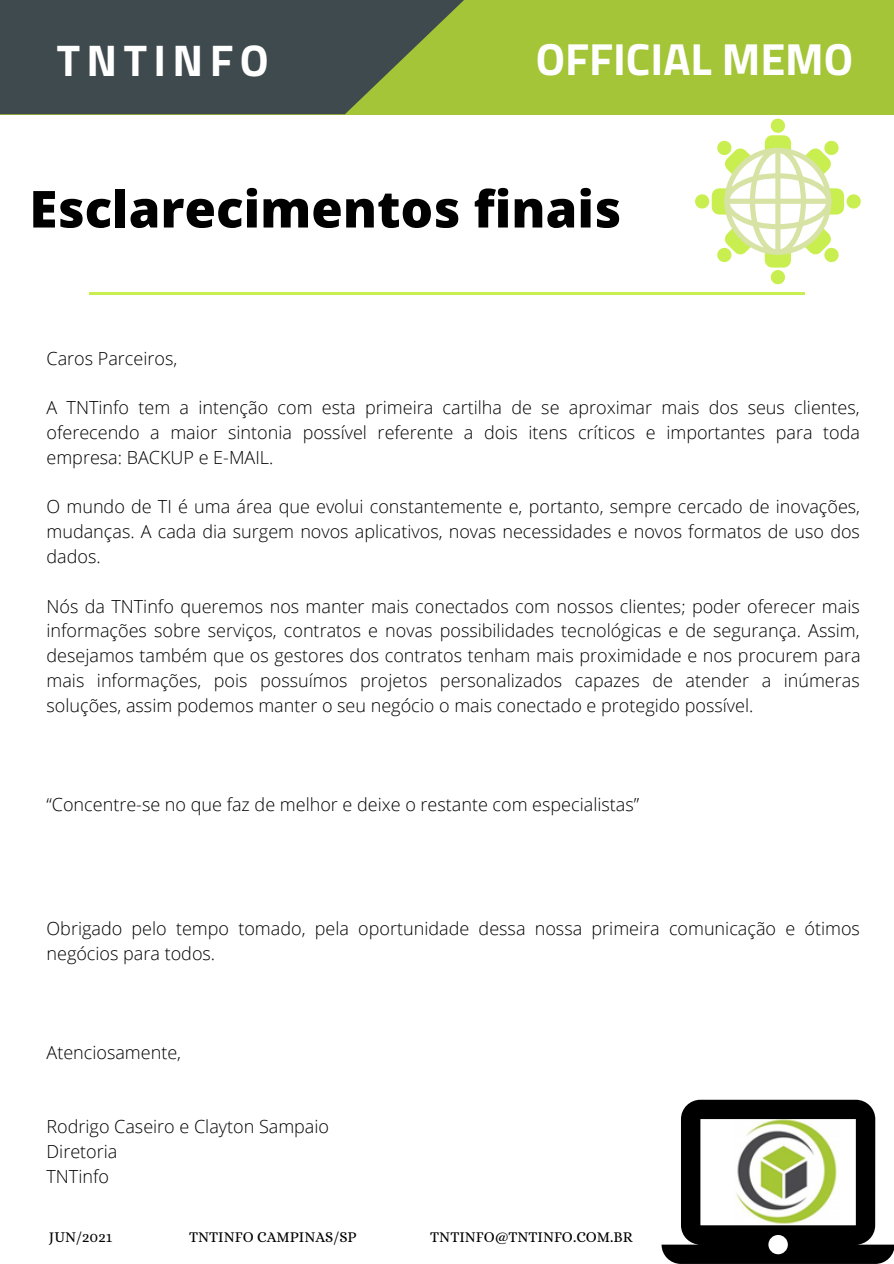
<style>
.page{position:relative;width:894px;height:1264px;background:#fff}
.page>*{position:absolute;margin:0;border:0;box-sizing:border-box;transform-origin:0 0}
.t1{font:800 51px "Open Sans";color:#000}
.t2{font:700 45px "Titillium Web";color:#fff}
.t3{font:700 44.4px "Titillium Web";letter-spacing:.145em;color:#fff}
.t4{font:300 18px/24.8px "Open Sans";color:#000;text-align:justify}
.t5{font:15px "Alice";color:#000}
</style>
<div class="page">
<div style="left:0;top:0;width:893px;height:114px;background:#a4c538"></div>
<hr style="left:89px;top:293px;width:715px;height:2px;background:#c8ef4f">
<svg style="left:0;top:0;width:464px;height:114px;background:#4b594a"></svg>
<svg style="left:661px;top:1099px;width:232px;height:164px"></svg>
<svg style="left:695px;top:119px;width:165px;height:165px"></svg>
<div style="left:775px;top:148px;width:5px;height:107px;background:#d7e3a4;border-radius:3px"></div>
<div style="left:724px;top:199px;width:107px;height:5px;background:#d7e3a4;border-radius:3px"></div>
<p class="t3" style="left:57px;top:25px;width:213px">TNTINFO</p>
<p class="t2" style="left:535px;top:24px;width:319px">OFFICIAL MEMO</p>
<p class="t1" style="left:29px;top:173px;width:593px">Esclarecimentos finais</p>
<p class="t4" style="left:46px;top:345px;width:132px">Caros Parceiros,</p>
<p class="t4" style="left:46px;top:395px;width:814px">A TNTinfo tem a intenção com esta primeira cartilha de se aproximar mais dos seus clientes, oferecendo a maior sintonia possível referente a dois itens críticos e importantes para toda empresa: BACKUP e E-MAIL.</p>
<p class="t4" style="left:46px;top:494px;width:814px">O mundo de TI é uma área que evolui constantemente e, portanto, sempre cercado de inovações, mudanças. A cada dia surgem novos aplicativos, novas necessidades e novos formatos de uso dos dados.</p>
<p class="t4" style="left:46px;top:593px;width:815px">Nós da TNTinfo queremos nos manter mais conectados com nossos clientes; poder oferecer mais informações sobre serviços, contratos e novas possibilidades tecnológicas e de segurança. Assim, desejamos também que os gestores dos contratos tenham mais proximidade e nos procurem para mais informações, pois possuímos projetos personalizados capazes de atender a inúmeras soluções, assim podemos manter o seu negócio o mais conectado e protegido possível.</p>
<p class="t4" style="left:46px;top:791px;width:594px">“Concentre-se no que faz de melhor e deixe o restante com especialistas”</p>
<p class="t4" style="left:46px;top:915px;width:814px">Obrigado pelo tempo tomado, pela oportunidade dessa nossa primeira comunicação e ótimos negócios para todos.</p>
<p class="t4" style="left:46px;top:1039px;width:136px">Atenciosamente,</p>
<p class="t4" style="left:46px;top:1113px;width:284px">Rodrigo Caseiro e Clayton Sampaio</p>
<p class="t4" style="left:46px;top:1138px;width:72px">Diretoria</p>
<p class="t4" style="left:46px;top:1163px;width:64px">TNTinfo</p>
<p class="t5" style="left:49px;top:1228px;width:65px">JUN/2021</p>
<p class="t5" style="left:189px;top:1228px;width:169px">TNTINFO CAMPINAS/SP</p>
<p class="t5" style="left:430px;top:1228px;width:204px">TNTINFO@TNTINFO.COM.BR</p>
</div>
